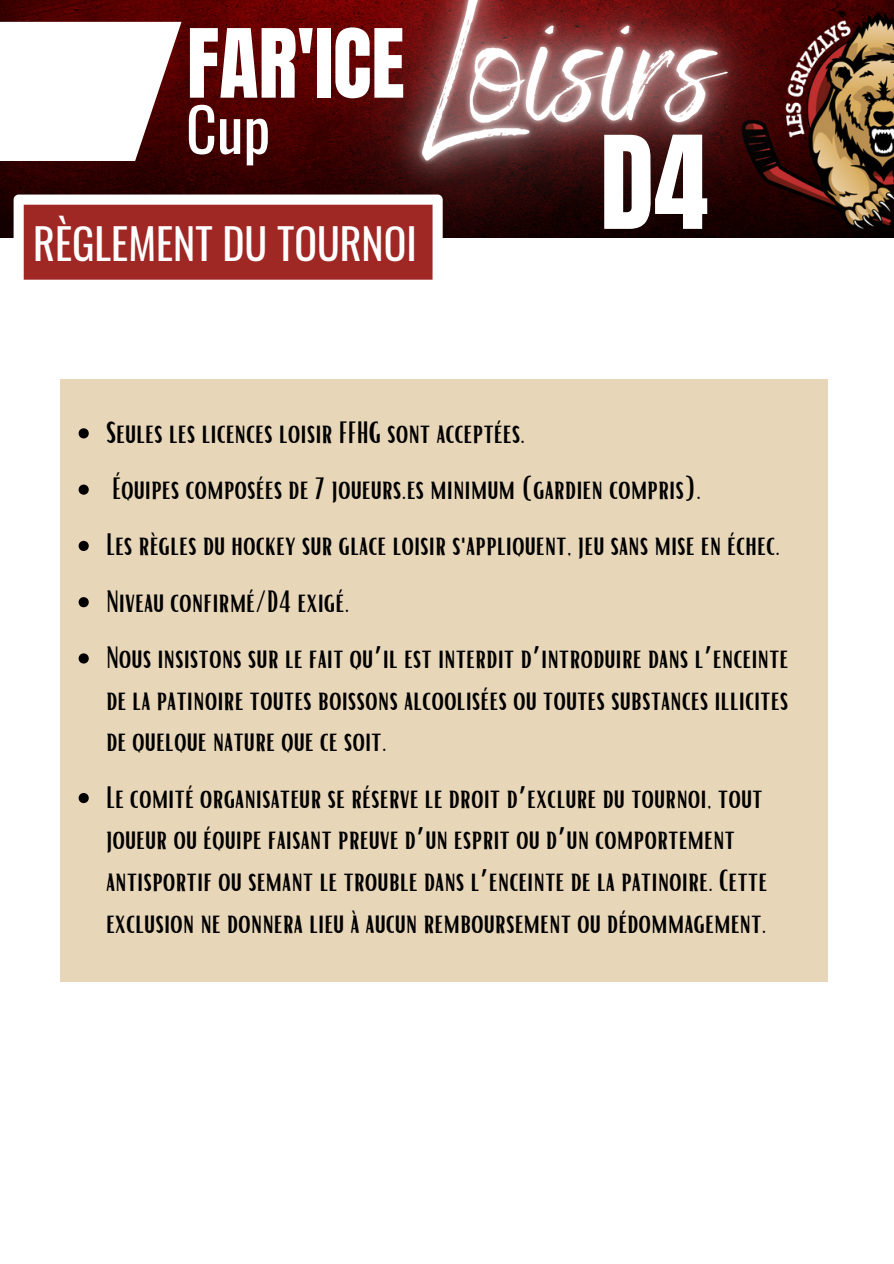
<style>
.page{position:relative;width:894px;height:1264px;background:#fff}
.page>*{position:absolute;margin:0;border:0;box-sizing:border-box;transform-origin:0 0}
.t1{font:109.5px "Anton";color:#fff}
.t2{font:81px "Anton";color:#fff}
.t3{font:60.3px "Oswald";color:#fff}
.t4{font:42px "Oswald";color:#fff}
.t5{font:30px/41.7px "Bright";color:#000;text-align:justify}
.s1{font-family:"Noto Sans Gurmukhi"}
</style>
<div class="page">
<img style="left:0;top:0;width:223px;height:237px">
<div style="left:60px;top:379px;width:767px;height:602px;background:#e8d6b9"></div>
<svg style="left:79px;top:428px;width:10px;height:10px"></svg>
<svg style="left:79px;top:484px;width:10px;height:10px"></svg>
<svg style="left:79px;top:541px;width:10px;height:10px"></svg>
<svg style="left:79px;top:597px;width:10px;height:10px"></svg>
<svg style="left:79px;top:653px;width:10px;height:10px"></svg>
<svg style="left:79px;top:793px;width:10px;height:10px"></svg>
<svg style="left:0;top:22px;width:181px;height:139px"></svg>
<img style="left:223px;top:0;width:670px;height:425px">
<svg style="left:14px;top:194px;width:428px;height:96px"></svg>
<h5 class="t2" style="left:187px;top:5px;width:219px">FAR'ICE</h5>
<p class="t3" style="left:186px;top:82px;width:86px">Cup</p>
<p class="t4" style="left:33px;top:211px;width:385px">RÈGLEMENT DU TOURNOI</p>
<p class="t1" style="left:600px;top:104px;width:110px">D4</p>
<p class="t5" style="left:106px;top:410px;width:421px">Seules les licences loisir FFHG sont acceptées.</p>
<h3 class="t5" style="left:112px;top:466px;width:590px">Équipes composées de 7 joueurs.es minimum (gardien compris).</h3>
<h4 class="t5" style="left:106px;top:522px;width:675px">Les règles du hockey sur glace loisir s'appliquent, jeu sans mise en échec.</h4>
<p class="t5" style="left:106px;top:579px;width:245px">Niveau confirmé/D4 exigé.</p>
<h2 class="t5" style="left:106px;top:635px;width:683px">Nous insistons sur le fait qu<span class="s1">’</span>il est interdit d<span class="s1">’</span>introduire dans l<span class="s1">’</span>enceinte de la patinoire toutes boissons alcoolisées ou toutes substances illicites de quelque nature que ce soit.</h2>
<p class="t5" style="left:106px;top:774px;width:662px;text-align:left">Le comité organisateur se réserve le droit d<span class="s1">’</span>exclure du tournoi, tout joueur ou équipe faisant preuve d<span class="s1">’</span>un esprit ou d<span class="s1">’</span>un comportement antisportif ou semant le trouble dans l<span class="s1">’</span>enceinte de la patinoire. Cette exclusion ne donnera lieu à aucun remboursement ou dédommagement.</p>
</div>
